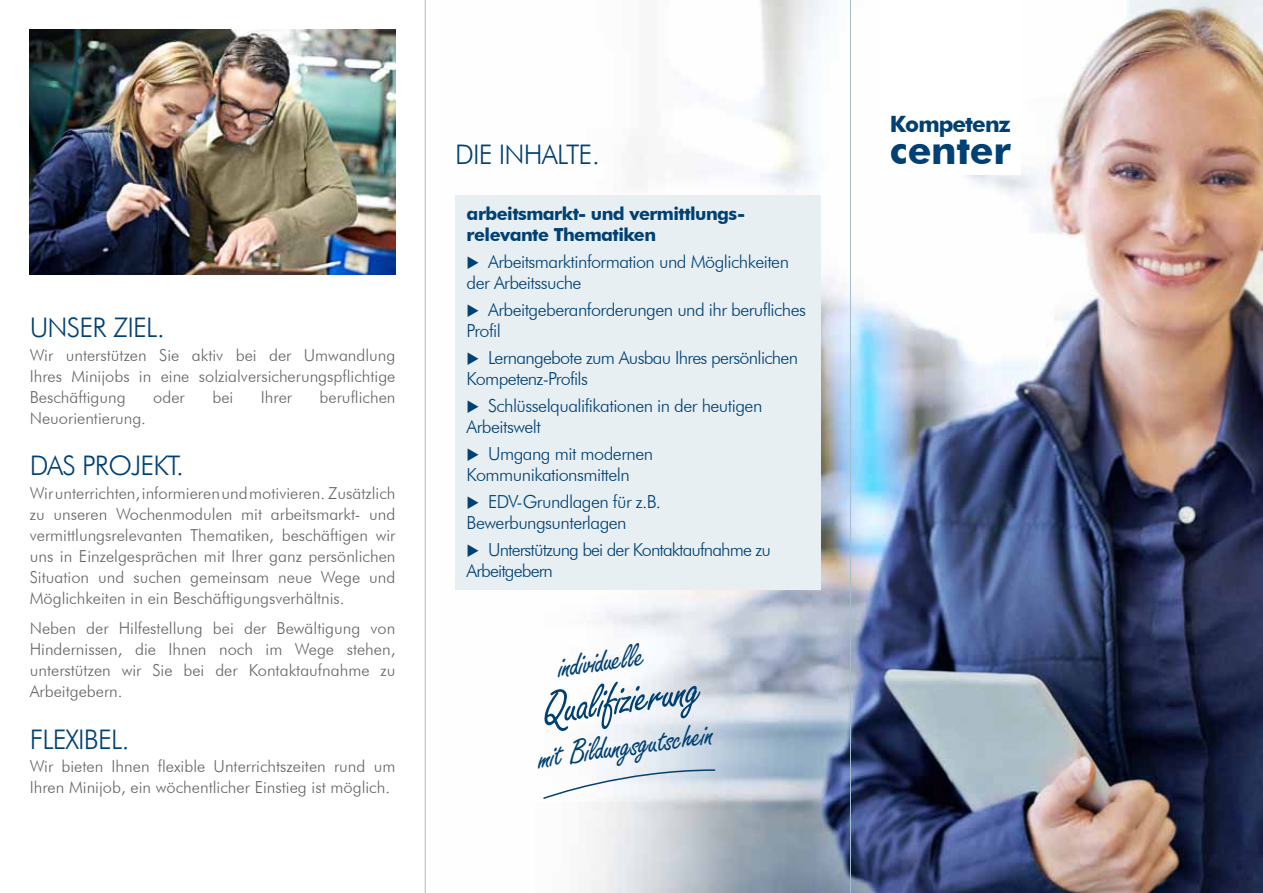
<style>
.page{position:relative;width:1263px;height:893px;background:#fff}
.page>*{position:absolute;margin:0;border:0;box-sizing:border-box;transform-origin:0 0}
.t1{font:51px "Freestyle Script";color:#004073}
.t2{font:700 39px "Futura BT";letter-spacing:-.005em;color:#004073}
.t3{font:36px "Freestyle Script";color:#004073}
.t4{font:300 27px "Futura BT";letter-spacing:-.03em;color:#004073}
.t5{font:700 22.5px "Futura BT";letter-spacing:-.045em;color:#004073}
.t6{font:300 18px/21px "Futura BT";letter-spacing:-.03em;color:#004073}
.t7{font:300 18px/21px "Futura BT";letter-spacing:-.05em;color:#004073}
.t8{font:700 18px/21.6px "Futura BT";letter-spacing:-.03em;color:#004073}
.t9{font:300 16.5px/21px "Futura BT";color:#646567;text-align:justify}
</style>
<div class="page">
<img style="left:455px;top:0;width:808px;height:893px">
<img style="left:30px;top:30px;width:365px;height:244px">
<div style="left:880px;top:0;width:140px;height:174px;background:#fff"></div>
<hr style="left:850px;top:0;width:1px;height:893px;background:#a4becc">
<hr style="left:425px;top:0;width:1px;height:893px;background:#a4becc">
<div style="left:455px;top:196px;width:366px;height:394px;background:#e7eff3"></div>
<svg style="left:542px;top:769px;width:174px;height:31px"></svg>
<h3 class="t4" style="left:30px;top:311px;width:136px">UNSER ZIEL.</h3>
<p class="t9" style="left:30px;top:344px;width:367px">Wir unterstützen Sie aktiv bei der Umwandlung Ihres Minijobs in eine solzialversicherungspflichtige Beschäftigung</p>
<p class="t9" style="left:153px;top:386px;width:33px">oder</p>
<p class="t9" style="left:212px;top:386px;width:22px">bei</p>
<p class="t9" style="left:261px;top:386px;width:33px">Ihrer</p>
<p class="t9" style="left:320px;top:386px;width:77px">beruflichen</p>
<p class="t9" style="left:30px;top:407px;width:118px">Neuorientierung.</p>
<h3 class="t4" style="left:30px;top:449px;width:156px">DAS PROJEKT.</h3>
<p class="t9" style="left:30px;top:482px;width:367px">Wir unterrichten, informieren und motivieren. Zusätzlich zu unseren Wochenmodulen mit arbeitsmarkt- und vermittlungsrelevanten Thematiken, beschäftigen wir uns in Einzelgesprächen mit Ihrer ganz persönlichen Situation und suchen gemeinsam neue Wege und Möglichkeiten in ein Beschäftigungsverhältnis.</p>
<p class="t9" style="left:30px;top:617px;width:367px">Neben der Hilfestellung bei der Bewältigung von Hindernissen, die Ihnen noch im Wege stehen, unterstützen wir Sie bei der Kontaktaufnahme zu Arbeitgebern.</p>
<h3 class="t4" style="left:30px;top:723px;width:101px">FLEXIBEL.</h3>
<p class="t9" style="left:30px;top:756px;width:367px">Wir bieten Ihnen flexible Unterrichtszeiten rund um<br>Ihren Minijob, ein wöchentlicher Einstieg ist möglich.</p>
<h3 class="t4" style="left:455px;top:138px;width:146px">DIE INHALTE.</h3>
<p class="t8" style="left:467px;top:202px;width:280px">arbeitsmarkt- und vermittlungs&shy;relevante Thematiken</p>
<p class="t6" style="left:467px;top:251px;width:324px">◆ Arbeitsmarktinformation und Möglichkeiten der Arbeitssuche</p>
<p class="t6" style="left:467px;top:299px;width:341px">◆ Arbeitgeberanforderungen und ihr berufliches<br>Profil</p>
<p class="t6" style="left:467px;top:347px;width:333px">◆ Lernangebote zum Ausbau Ihres persönlichen<br>Kompetenz-Profils</p>
<p class="t6" style="left:467px;top:395px;width:297px">◆ Schlüsselqualifikationen in der heutigen<br>Arbeitswelt</p>
<p class="t6" style="left:467px;top:443px;width:188px">◆ Umgang mit modernen<br>Kommunikationsmitteln</p>
<p class="t6" style="left:467px;top:491px;width:196px">◆ EDV-Grundlagen für z.B.<br>Bewerbungsunterlagen</p>
<p class="t7" style="left:467px;top:539px;width:306px">◆ Unterstützung bei der Kontaktaufnahme zu<br>Arbeitgebern</p>
<h3 class="t3" style="left:556px;top:647px;width:88px;rotate:-8deg">individuelle</h3>
<h1 class="t1" style="left:539px;top:682px;width:161px;rotate:-8deg">Qualifizierung</h1>
<h3 class="t3" style="left:536px;top:738px;width:179px;rotate:-8deg">mit Bildungsgutschein</h3>
<h3 class="t5" style="left:890px;top:111px;width:122px">Kompetenz</h3>
<h2 class="t2" style="left:890px;top:126px;width:122px">center</h2>
</div>
